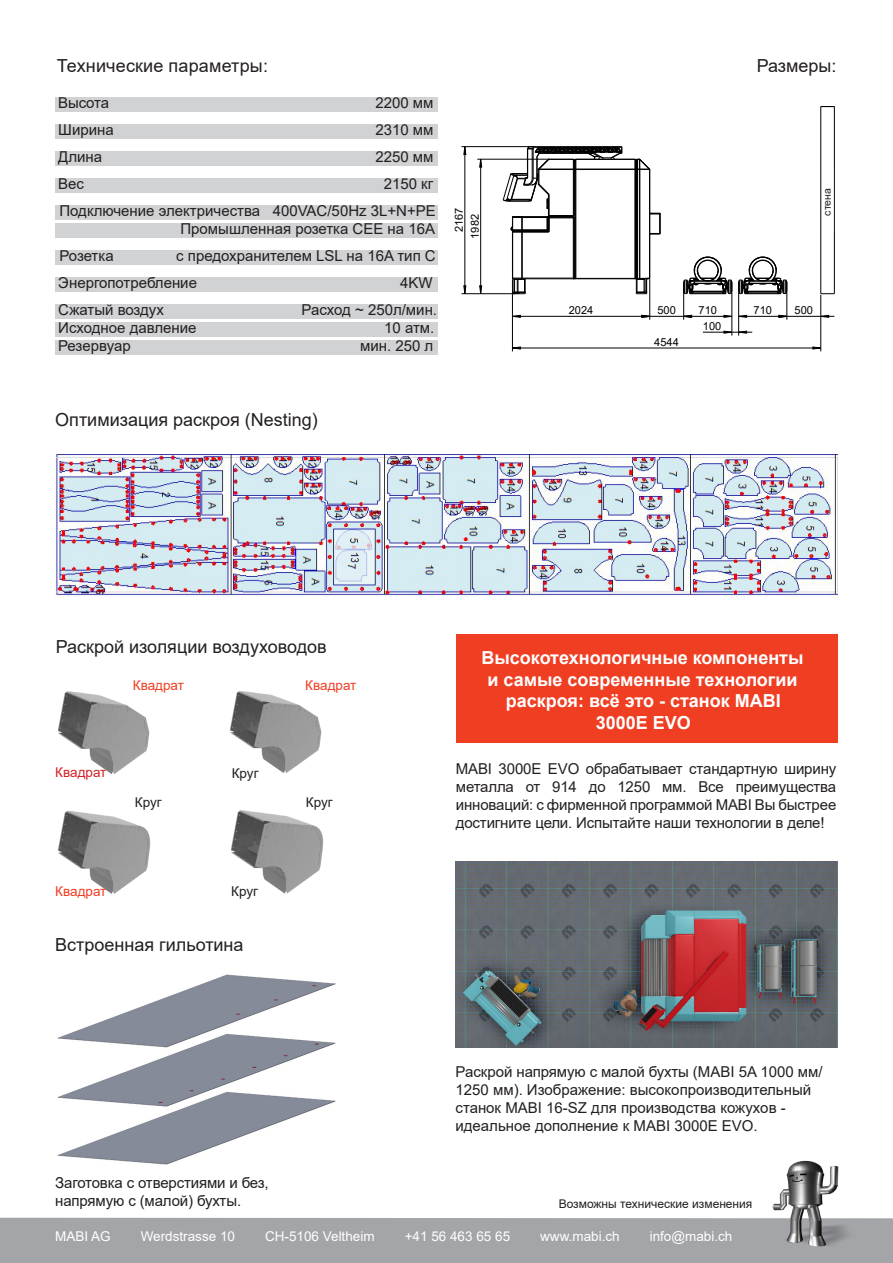
<style>
.page{position:relative;width:893px;height:1263px;background:#fff}
.page>*{position:absolute;margin:0;border:0;box-sizing:border-box;transform-origin:0 0}
.t1{font:18px "Arial";color:#231f20}
.t2{font:700 18px/21.6px "Arial";color:#fff;text-align:center}
.t3{font:15px/18px "Arial";color:#231f20;text-align:justify}
.t4{font:13.5px "Arial";color:#fff}
.t5{font:13.5px "Arial";color:#ef3e22}
.t6{font:13.5px "Arial";color:#231f20}
.t7{font:13.5px "Arial";color:#d1232a}
.t8{font:12px "Arial";color:#231f20}
.t9{font:11.1px/15.9px "Arial";color:#000;text-align:center}
.t10{font:10.5px "Arial";color:#231f20}
</style>
<div class="page">
<div style="left:0;top:1218px;width:893px;height:45px;background:#a4a5a9"></div>
<img style="left:742px;top:1160px;width:116px;height:86px">
<div style="left:456px;top:634px;width:381px;height:109px;background:#ef3e22"></div>
<img style="left:57px;top:974px;width:279px;height:191px">
<hr style="left:575px;top:170px;width:1px;height:108px;background:#000">
<hr style="left:576px;top:170px;width:1px;height:109px;background:#000">
<hr style="left:576px;top:278px;width:59px;height:1px;background:#000">
<hr style="left:635px;top:170px;width:1px;height:108px;background:#000">
<hr style="left:636px;top:170px;width:1px;height:108px;background:#000">
<hr style="left:637px;top:170px;width:1px;height:109px;background:#000">
<hr style="left:639px;top:170px;width:1px;height:109px;background:#000">
<hr style="left:640px;top:170px;width:1px;height:108px;background:#000">
<svg style="left:479px;top:160px;width:3px;height:7px"></svg>
<svg style="left:479px;top:286px;width:3px;height:7px"></svg>
<svg style="left:513px;top:315px;width:8px;height:3px"></svg>
<svg style="left:642px;top:315px;width:7px;height:3px"></svg>
<svg style="left:821px;top:315px;width:8px;height:3px"></svg>
<hr style="left:465px;top:147px;width:1px;height:147px;background:#000">
<hr style="left:480px;top:159px;width:1px;height:135px;background:#000">
<hr style="left:512px;top:279px;width:1px;height:72px;background:#000">
<hr style="left:512px;top:348px;width:309px;height:1px;background:#000">
<hr style="left:703px;top:332px;width:49px;height:1px;background:#000">
<hr style="left:512px;top:316px;width:220px;height:1px;background:#000">
<hr style="left:739px;top:316px;width:95px;height:1px;background:#000">
<hr style="left:461px;top:293px;width:54px;height:1px;background:#000">
<hr style="left:649px;top:279px;width:1px;height:41px;background:#000">
<hr style="left:477px;top:159px;width:71px;height:1px;background:#000">
<hr style="left:732px;top:293px;width:1px;height:43px;background:#000">
<hr style="left:461px;top:146px;width:72px;height:1px;background:#000">
<hr style="left:738px;top:293px;width:1px;height:43px;background:#000">
<hr style="left:820px;top:295px;width:1px;height:56px;background:#000">
<hr style="left:512px;top:232px;width:1px;height:46px;background:#000">
<hr style="left:521px;top:232px;width:1px;height:46px;background:#000">
<hr style="left:522px;top:232px;width:1px;height:47px;background:#000">
<hr style="left:573px;top:218px;width:1px;height:60px;background:#000">
<hr style="left:574px;top:218px;width:1px;height:60px;background:#000">
<hr style="left:522px;top:278px;width:51px;height:1px;background:#000">
<hr style="left:649px;top:170px;width:1px;height:108px;background:#000">
<hr style="left:576px;top:169px;width:59px;height:1px;background:#000">
<hr style="left:576px;top:159px;width:59px;height:1px;background:#000">
<svg style="left:650px;top:213px;width:11px;height:22px"></svg>
<svg style="left:683px;top:256px;width:105px;height:64px"></svg>
<svg style="left:634px;top:159px;width:17px;height:12px"></svg>
<svg style="left:635px;top:278px;width:15px;height:16px"></svg>
<svg style="left:512px;top:278px;width:14px;height:16px"></svg>
<svg style="left:503px;top:146px;width:120px;height:87px"></svg>
<svg style="left:821px;top:293px;width:13px;height:1px"></svg>
<svg style="left:821px;top:106px;width:13px;height:1px"></svg>
<hr style="left:820px;top:107px;width:1px;height:187px;background:#000">
<hr style="left:834px;top:107px;width:1px;height:187px;background:#000">
<img style="left:56px;top:455px;width:782px;height:141px">
<img style="left:58px;top:810px;width:93px;height:84px">
<img style="left:230px;top:810px;width:94px;height:84px">
<img style="left:229px;top:691px;width:93px;height:82px">
<img style="left:57px;top:691px;width:93px;height:83px">
<img style="left:455px;top:861px;width:383px;height:187px">
<div style="left:55px;top:97px;width:382px;height:14px;background:#d1d2d4"></div>
<div style="left:55px;top:124px;width:382px;height:14px;background:#d1d2d4"></div>
<div style="left:55px;top:151px;width:382px;height:14px;background:#d1d2d4"></div>
<div style="left:55px;top:178px;width:382px;height:14px;background:#d1d2d4"></div>
<div style="left:55px;top:205px;width:382px;height:14px;background:#d1d2d4"></div>
<div style="left:55px;top:223px;width:382px;height:14px;background:#d1d2d4"></div>
<div style="left:55px;top:250px;width:382px;height:14px;background:#d1d2d4"></div>
<div style="left:55px;top:277px;width:382px;height:14px;background:#d1d2d4"></div>
<div style="left:55px;top:304px;width:382px;height:14px;background:#d1d2d4"></div>
<div style="left:55px;top:322px;width:382px;height:14px;background:#d1d2d4"></div>
<div style="left:55px;top:340px;width:382px;height:14px;background:#d1d2d4"></div>
<p class="t1" style="left:57px;top:53px;width:213px">Технические параметры:</p>
<p class="t1" style="left:757px;top:53px;width:81px">Размеры:</p>
<p class="t3" style="left:58px;top:94px;width:52px">Высота</p>
<p class="t3" style="left:375px;top:94px;width:60px">2200 мм</p>
<p class="t3" style="left:58px;top:121px;width:57px">Ширина</p>
<p class="t3" style="left:375px;top:121px;width:60px">2310 мм</p>
<p class="t3" style="left:58px;top:148px;width:45px">Длина</p>
<p class="t3" style="left:375px;top:148px;width:60px">2250 мм</p>
<p class="t3" style="left:58px;top:175px;width:27px">Вес</p>
<p class="t3" style="left:384px;top:175px;width:51px">2150 кг</p>
<p class="t3" style="left:60px;top:202px;width:378px">Подключение электричества 400VAC/50Hz 3L+N+PE</p>
<p class="t3" style="left:180px;top:220px;width:256px">Промышленная розетка CEE на 16A</p>
<p class="t3" style="left:60px;top:247px;width:56px">Розетка</p>
<p class="t3" style="left:176px;top:247px;width:261px">с предохранителем LSL на 16A тип C</p>
<p class="t3" style="left:58px;top:274px;width:140px">Энергопотребление</p>
<p class="t3" style="left:400px;top:274px;width:34px">4KW</p>
<p class="t3" style="left:58px;top:301px;width:107px">Сжатый воздух</p>
<p class="t3" style="left:302px;top:301px;width:137px">Расход ~ 250л/мин.</p>
<p class="t3" style="left:58px;top:319px;width:140px">Исходное давление</p>
<p class="t3" style="left:384px;top:319px;width:52px">10 атм.</p>
<p class="t3" style="left:58px;top:337px;width:74px">Резервуар</p>
<p class="t3" style="left:360px;top:337px;width:75px">мин. 250 л</p>
<p class="t9" style="left:820px;top:230px;width:61px;rotate:-90deg">Wand / Wall</p>
<p class="t10" style="left:820px;top:216px;width:29px;rotate:-90deg">стена</p>
<p class="t9" style="left:451px;top:232px;width:26px;rotate:-90deg">2167</p>
<p class="t9" style="left:467px;top:239px;width:26px;rotate:-90deg">1982</p>
<p class="t9" style="left:569px;top:302px;width:26px">2024</p>
<p class="t9" style="left:657px;top:302px;width:20px">500</p>
<p class="t9" style="left:699px;top:302px;width:24px">710<br>100</p>
<p class="t9" style="left:753px;top:302px;width:20px">710</p>
<p class="t9" style="left:795px;top:302px;width:20px">500</p>
<p class="t9" style="left:654px;top:334px;width:26px">4544</p>
<p class="t1" style="left:55px;top:407px;width:264px">Оптимизация раскроя (Nesting)</p>
<p class="t1" style="left:56px;top:634px;width:273px">Раскрой изоляции воздуховодов</p>
<p class="t5" style="left:133px;top:676px;width:53px">Квадрат</p>
<p class="t5" style="left:305px;top:676px;width:53px">Квадрат</p>
<p class="t7" style="left:55px;top:763px;width:53px">Квадрат</p>
<p class="t6" style="left:232px;top:764px;width:28px">Круг</p>
<p class="t6" style="left:135px;top:792px;width:28px">Круг</p>
<p class="t6" style="left:306px;top:793px;width:28px">Круг</p>
<p class="t5" style="left:55px;top:882px;width:53px">Квадрат</p>
<p class="t6" style="left:231px;top:882px;width:28px">Круг</p>
<p class="t1" style="left:55px;top:932px;width:190px">Встроенная гильотина</p>
<p class="t3" style="left:55px;top:1174px;width:215px">Заготовка с отверстиями и без,</p>
<p class="t3" style="left:55px;top:1192px;width:187px">напрямую с (малой) бухты.</p>
<p class="t2" style="left:482px;top:647px;width:323px">Высокотехнологичные компоненты и самые современные технологии раскроя: всё это - станок MABI<br>3000E EVO</p>
<p class="t3" style="left:456px;top:760px;width:382px">MABI 3000E EVO обрабатывает стандартную ширину металла от 914 до 1250 мм. Все преимущества инноваций: с фирменной программой MABI Вы быстрее достигните цели. Испытайте наши технологии в деле!</p>
<p class="t3" style="left:455px;top:1063px;width:369px;text-align:left">Раскрой напрямую с малой бухты (MABI 5A 1000 мм/ 1250 мм). Изображение: высокопроизводительный станок MABI 16-SZ для производства кожухов - идеальное дополнение к MABI 3000E EVO.</p>
<p class="t8" style="left:559px;top:1196px;width:195px">Возможны технические изменения</p>
<p class="t4" style="left:55px;top:1227px;width:57px">MABI AG</p>
<p class="t4" style="left:141px;top:1227px;width:96px">Werdstrasse 10</p>
<p class="t4" style="left:265px;top:1227px;width:111px">CH-5106 Veltheim</p>
<p class="t4" style="left:405px;top:1227px;width:107px">+41 56 463 65 65</p>
<p class="t4" style="left:540px;top:1227px;width:81px">www.mabi.ch</p>
<p class="t4" style="left:650px;top:1227px;width:84px">info@mabi.ch</p>
</div>
